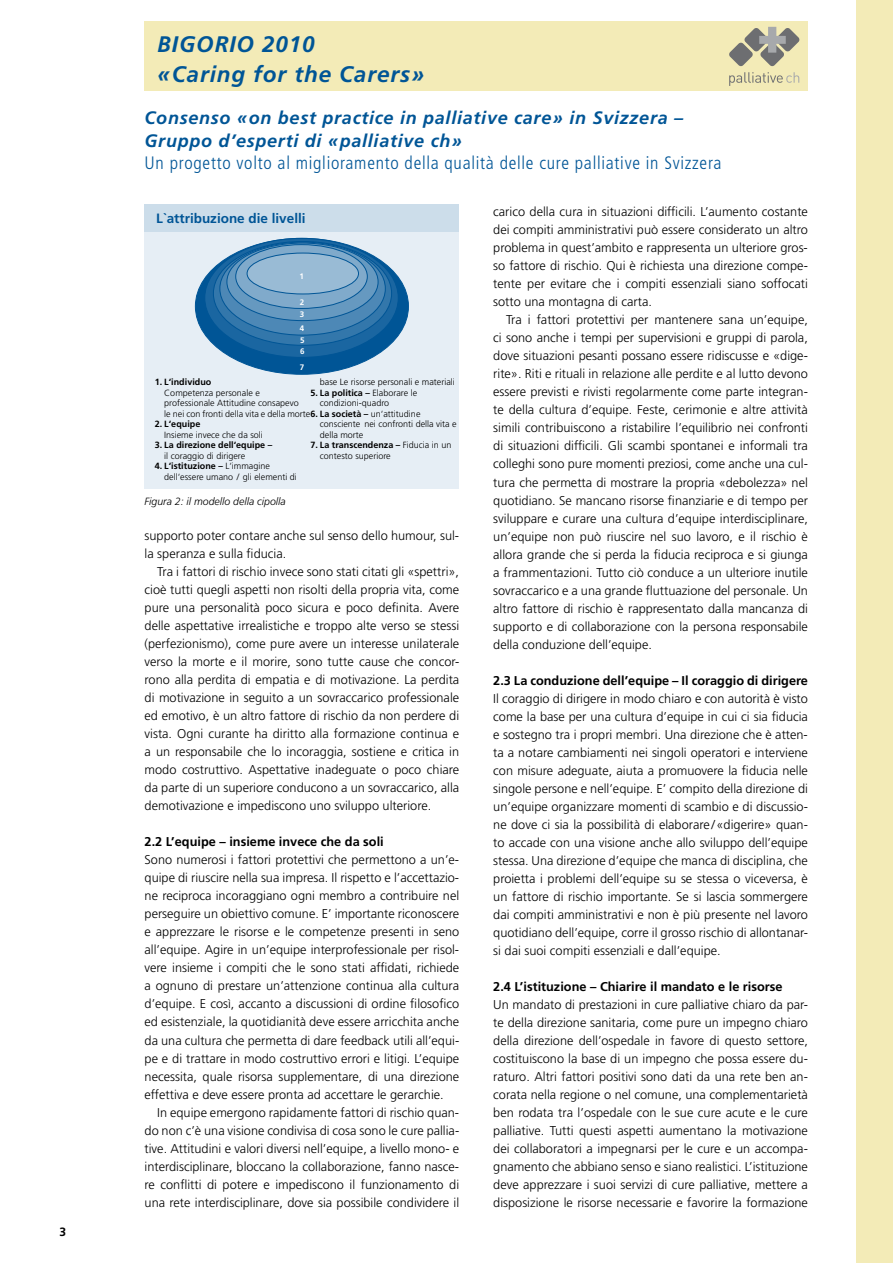
<style>
.page{position:relative;width:893px;height:1263px;background:#fff}
.page>*{position:absolute;margin:0;border:0;box-sizing:border-box;transform-origin:0 0}
.t1{font:italic 700 22.5px/30px "Frutiger";letter-spacing:.04em;color:#005596}
.t2{font:italic 700 18px/22.5px "Frutiger";letter-spacing:.04em;color:#005596}
.t3{font:300 condensed 18px "Frutiger";letter-spacing:.04em;color:#005596}
.t4{font:700 13.5px "Frutiger LT Std";color:#005596}
.t5{font:300 12.75px/18px "Frutiger LT Std";color:#000;text-align:justify}
.t6{font:700 12.75px "Frutiger LT Std";color:#000}
.t7{font:700 12px "Frutiger LT Std";color:#000}
.t8{font:italic 300 10.5px "Frutiger LT Std";color:#000}
.t9{font:300 9px/10.5px "Frutiger LT Std";color:#000}
.t10{font:700 9px "Frutiger LT Std";color:#000}
.t11{font:700 7.95px/11.4px "Frutiger LT Std";color:#fff}
.s1{font-weight:700}
</style>
<div class="page">
<div style="left:145px;top:204px;width:314px;height:285px;background:#e6eef5"></div>
<div style="left:145px;top:204px;width:314px;height:27px;background:#ccddea"></div>
<div style="left:857px;top:0;width:36px;height:1263px;background:#f3ebb7"></div>
<div style="left:145px;top:21px;width:663px;height:69px;background:#f3ebb7"></div>
<svg style="left:729px;top:72px;width:70px;height:14px"></svg>
<svg style="left:729px;top:27px;width:70px;height:39px"></svg>
<div style="left:195px;top:238px;width:213px;height:136px;background:#005596;border-radius:50%"></div>
<div style="left:205px;top:238px;width:193px;height:119px;background:#1a66a1;border-radius:50%"></div>
<svg style="left:213px;top:241px;width:179px;height:104px;fill:#3377ab"></svg>
<svg style="left:220px;top:242px;width:165px;height:93px;background:#4482b2"></svg>
<svg style="left:227px;top:243px;width:151px;height:78px;background:#558db8"></svg>
<div style="left:236px;top:245px;width:131px;height:63px;background:#80aacb;border-radius:50%"></div>
<div style="left:236px;top:245px;width:131px;height:64px;border:1px solid #005596;border-radius:50%"></div>
<div style="left:247px;top:253px;width:111px;height:41px;background:#99bbd5;border-radius:50%"></div>
<div style="left:247px;top:253px;width:112px;height:41px;border:1px solid #005596;border-radius:50%"></div>
<p class="t7" style="left:60px;top:1225px;width:8px">3</p>
<h1 class="t1" style="left:157px;top:30px;width:269px">BIGORIO 2010<br>«Caring for the Carers»</h1>
<h2 class="t2" style="left:145px;top:107px;width:540px">Consenso «on best practice in palliative care» in Svizzera –<br>Gruppo d’esperti di «palliative ch»</h2>
<h2 class="t3" style="left:145px;top:153px;width:578px">Un progetto volto al miglioramento della qualità delle cure palliative in Svizzera</h2>
<p class="t4" style="left:156px;top:210px;width:151px">L`attribuzione die livelli</p>
<p class="t11" style="left:300px;top:270px;width:6px">1</p>
<p class="t11" style="left:300px;top:296px;width:6px;line-height:12.1px">2<br>3</p>
<p class="t11" style="left:300px;top:323px;width:6px">4</p>
<p class="t11" style="left:300px;top:334px;width:6px">5<br>6</p>
<p class="t11" style="left:300px;top:362px;width:6px">7</p>
<p class="t10" style="left:155px;top:377px;width:58px">1. L‘individuo</p>
<p class="t9" style="left:164px;top:387px;width:258px">Competenza personale e<br>professionale Attitudine consapevo<br>le nei con fronti della vita e della morte<span class="s1">6. La società –</span> un‘attitudine</p>
<p class="t10" style="left:155px;top:419px;width:47px">2. L‘equipe</p>
<p class="t9" style="left:164px;top:429px;width:100px">Insieme invece che da soli</p>
<p class="t10" style="left:155px;top:440px;width:119px">3. La direzione dell‘equipe –</p>
<p class="t9" style="left:164px;top:450px;width:82px">il coraggio di dirigere</p>
<p class="t9" style="left:164px;top:461px;width:134px;text-indent:-10px"><span class="s1">4. L‘istituzione –</span> L‘immagine dell‘essere umano / gli elementi di</p>
<p class="t9" style="left:320px;top:377px;width:136px">base Le risorse personali e materiali</p>
<p class="t9" style="left:320px;top:387px;width:99px;text-indent:-10px"><span class="s1">5. La politica –</span> Elaborare le condizioni-quadro</p>
<p class="t9" style="left:320px;top:419px;width:138px">consciente nei confronti della vita e della morte</p>
<p class="t9" style="left:320px;top:440px;width:133px;text-indent:-10px"><span class="s1">7. La transcendenza –</span> Fiducia in un contesto superiore</p>
<p class="t8" style="left:145px;top:495px;width:143px">Figura 2: il modello della cipolla</p>
<p class="t5" style="left:145px;top:527px;width:316px">supporto poter contare anche sul senso dello humour, sul&shy;la speranza e sulla fiducia.</p>
<p class="t5" style="left:145px;top:563px;width:316px;text-indent:13px">Tra i fattori di rischio invece sono stati citati gli «spettri», cioè tutti quegli aspetti non risolti della propria vita, come pure una personalità poco sicura e poco definita. Avere delle aspettative irrealistiche e troppo alte verso se stessi (perfezionismo), come pure avere un interesse unilaterale verso la morte e il morire, sono tutte cause che concor&shy;rono alla perdita di empatia e di motivazione. La perdita di motivazione in seguito a un sovraccarico professionale ed emotivo, è un altro fattore di rischio da non perdere di vista. Ogni curante ha diritto alla formazione continua e a un responsabile che lo incoraggia, sostiene e critica in modo costruttivo. Aspettative inadeguate o poco chiare da parte di un superiore conducono a un sovraccarico, alla demotivazione e impediscono uno sviluppo ulteriore.</p>
<p class="t6" style="left:145px;top:834px;width:241px">2.2 L’equipe – insieme invece che da soli</p>
<p class="t5" style="left:145px;top:851px;width:316px">Sono numerosi i fattori protettivi che permettono a un’e&shy;quipe di riuscire nella sua impresa. Il rispetto e l’accettazio&shy;ne reciproca incoraggiano ogni membro a contribuire nel perseguire un obiettivo comune. E’ importante riconoscere e apprezzare le risorse e le competenze presenti in seno all’equipe. Agire in un’equipe interprofessionale per risol&shy;vere insieme i compiti che le sono stati affidati, richiede a ognuno di prestare un’attenzione continua alla cultura d’equipe. E così, accanto a discussioni di ordine filosofico ed esistenziale, la quotidianità deve essere arricchita anche da una cultura che permetta di dare feedback utili all’equi&shy;pe e di trattare in modo costruttivo errori e litigi. L’equipe necessita, quale risorsa supplementare, di una direzione effettiva e deve essere pronta ad accettare le gerarchie.</p>
<p class="t5" style="left:145px;top:1103px;width:316px;text-indent:13px">In equipe emergono rapidamente fattori di rischio quan&shy;do non c’è una visione condivisa di cosa sono le cure pallia&shy;tive. Attitudini e valori diversi nell’equipe, a livello mono- e interdisciplinare, bloccano la collaborazione, fanno nasce&shy;re conflitti di potere e impediscono il funzionamento di una rete interdisciplinare, dove sia possibile condividere il</p>
<p class="t5" style="left:493px;top:203px;width:316px">carico della cura in situazioni difficili. L’aumento costante dei compiti amministrativi può essere considerato un altro problema in quest’ambito e rappresenta un ulteriore gros&shy;so fattore di rischio. Qui è richiesta una direzione compe&shy;tente per evitare che i compiti essenziali siano soffocati sotto una montagna di carta.</p>
<p class="t5" style="left:493px;top:311px;width:316px;text-indent:13px">Tra i fattori protettivi per mantenere sana un’equipe, ci sono anche i tempi per supervisioni e gruppi di parola, dove situazioni pesanti possano essere ridiscusse e «dige&shy;rite». Riti e rituali in relazione alle perdite e al lutto devono essere previsti e rivisti regolarmente come parte integran&shy;te della cultura d’equipe. Feste, cerimonie e altre attività simili contribuiscono a ristabilire l’equilibrio nei confronti di situazioni difficili. Gli scambi spontanei e informali tra colleghi sono pure momenti preziosi, come anche una cul&shy;tura che permetta di mostrare la propria «debolezza» nel quotidiano. Se mancano risorse finanziarie e di tempo per sviluppare e curare una cultura d’equipe interdisciplinare, un’equipe non può riuscire nel suo lavoro, e il rischio è allora grande che si perda la fiducia reciproca e si giunga a frammentazioni. Tutto ciò conduce a un ulteriore inutile sovraccarico e a una grande fluttuazione del personale. Un altro fattore di rischio è rappresentato dalla mancanza di supporto e di collaborazione con la persona responsabile della conduzione dell’equipe.</p>
<p class="t6" style="left:493px;top:673px;width:316px">2.3 La conduzione dell’equipe – Il coraggio di dirigere</p>
<p class="t5" style="left:493px;top:689px;width:316px">Il coraggio di dirigere in modo chiaro e con autorità è visto come la base per una cultura d’equipe in cui ci sia fiducia e sostegno tra i propri membri. Una direzione che è atten&shy;ta a notare cambiamenti nei singoli operatori e interviene con misure adeguate, aiuta a promuovere la fiducia nelle singole persone e nell’equipe. E’ compito della direzione di un’equipe organizzare momenti di scambio e di discussio&shy;ne dove ci sia la possibilità di elaborare /«digerire» quan&shy;to accade con una visione anche allo sviluppo dell’equipe stessa. Una direzione d’equipe che manca di disciplina, che proietta i problemi dell’equipe su se stessa o viceversa, è un fattore di rischio importante. Se si lascia sommergere dai compiti amministrativi e non è più presente nel lavoro quotidiano dell’equipe, corre il grosso rischio di allontanar&shy;si dai suoi compiti essenziali e dall’equipe.</p>
<p class="t6" style="left:493px;top:979px;width:291px">2.4 L’istituzione – Chiarire il mandato e le risorse</p>
<p class="t5" style="left:493px;top:995px;width:316px">Un mandato di prestazioni in cure palliative chiaro da par&shy;te della direzione sanitaria, come pure un impegno chiaro della direzione dell’ospedale in favore di questo settore, costituiscono la base di un impegno che possa essere du&shy;raturo. Altri fattori positivi sono dati da una rete ben an&shy;corata nella regione o nel comune, una complementarietà ben rodata tra l’ospedale con le sue cure acute e le cure palliative. Tutti questi aspetti aumentano la motivazione dei collaboratori a impegnarsi per le cure e un accompa&shy;gnamento che abbiano senso e siano realistici. L’istituzione deve apprezzare i suoi servizi di cure palliative, mettere a disposizione le risorse necessarie e favorire la formazione</p>
</div>
